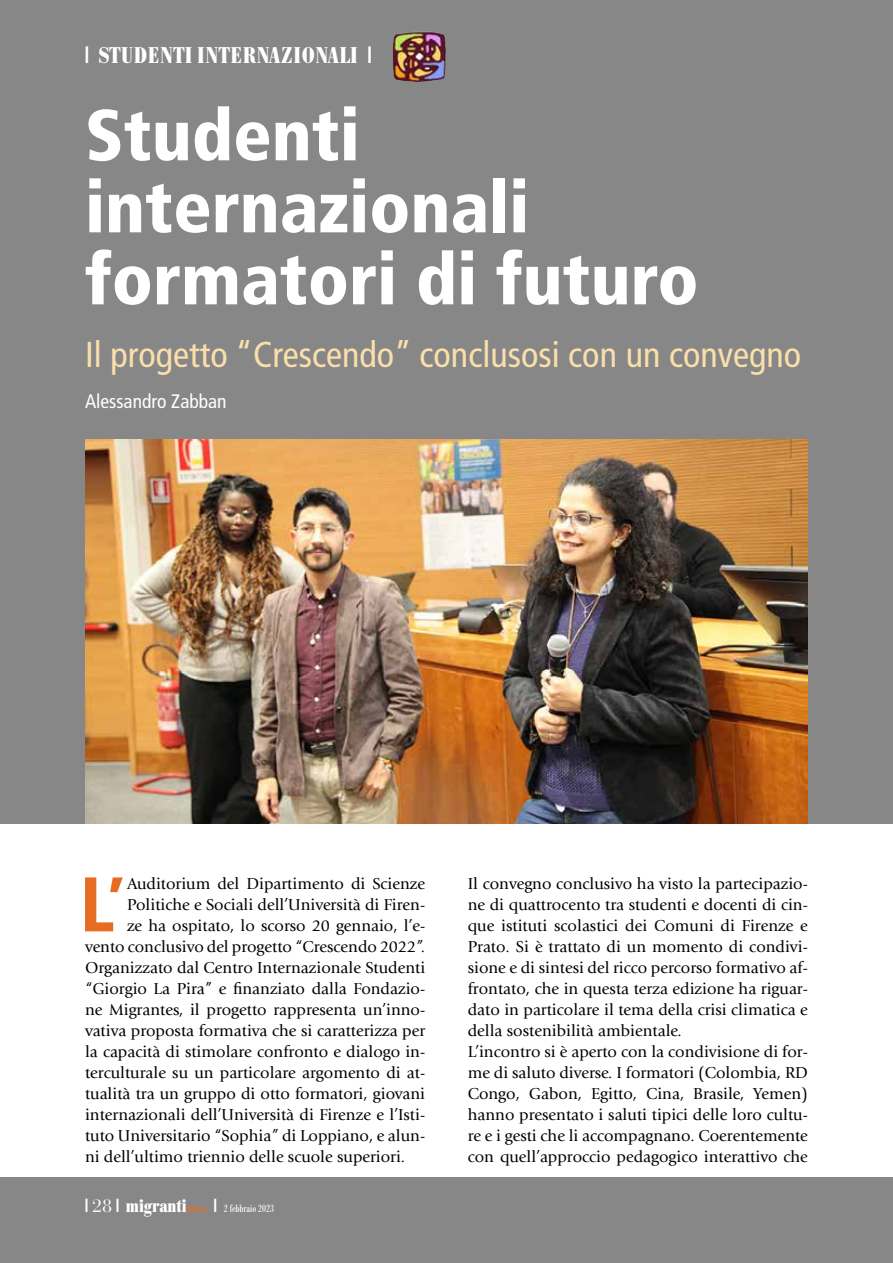
<style>
.page{position:relative;width:893px;height:1263px;background:#fff}
.page>*{position:absolute;margin:0;border:0;box-sizing:border-box;transform-origin:0 0}
.t1{font:700 condensed 74.7px "Univers LT Std";color:#e76d23}
.t2{font:900 condensed 72px/72px "Frutiger";color:#fff}
.t3{font:condensed 36px "Frutiger";color:#fbdfab}
.t4{font:700 condensed 22.5px "Bodoni BE";letter-spacing:.03em;color:#fff}
.t5{font:condensed 19.5px "Frutiger";color:#fff}
.t6{font:700 condensed 18px "Bodoni BE";color:#fff}
.t7{font:16.5px/21px "Giovanni";color:#000}
.t8{font:condensed 10.5px "Bodoni BE";color:#fff}
.t9{font:700 condensed 7.5px "Bodoni BE";letter-spacing:.04em;color:#e76d23}
.s1{font-family:"False Positive BRK";font-weight:400;font-stretch:normal}
.s2{font-family:"Bauer Bodoni Std";font-weight:400;font-stretch:normal}
.s3{font-family:"False Positive BRK";font-stretch:normal;font-size:18px}
</style>
<div class="page">
<div style="left:0;top:0;width:893px;height:823px;background:#878787"></div>
<img style="left:393px;top:32px;width:53px;height:50px">
<div style="left:0;top:1178px;width:893px;height:85px;background:#878787"></div>
<img style="left:85px;top:440px;width:723px;height:383px">
<h3 class="t4" style="left:85px;top:43px;width:288px"><span class="s1">1</span> STUDENTI INTERNAZIONALI <span class="s1">1</span></h3>
<h2 class="t2" style="left:85px;top:99px;width:615px">Studenti internazionali formatori di futuro</h2>
<h3 class="t3" style="left:85px;top:334px;width:717px">Il progetto “Crescendo” conclusosi con un convegno</h3>
<p class="t5" style="left:85px;top:390px;width:143px">Alessandro Zabban</p>
<h1 class="t1" style="left:80px;top:859px;width:46px">L’</h1>
<p class="t7" style="left:127px;top:874px;width:300px">Auditorium del Dipartimento di Scienze</p>
<p class="t7" style="left:127px;top:895px;width:300px">Politiche e Sociali dell’Università di Firen-</p>
<p class="t7" style="left:127px;top:916px;width:300px">ze ha ospitato, lo scorso 20 gennaio, l’e-</p>
<p class="t7" style="left:85px;top:937px;width:342px">vento conclusivo del progetto “Crescendo 2022”.</p>
<p class="t7" style="left:85px;top:958px;width:342px">Organizzato dal Centro Internazionale Studenti</p>
<p class="t7" style="left:85px;top:979px;width:342px">“Giorgio La Pira” e finanziato dalla Fondazio-</p>
<p class="t7" style="left:85px;top:1000px;width:342px">ne Migrantes, il progetto rappresenta un’inno-</p>
<p class="t7" style="left:85px;top:1021px;width:342px">vativa proposta formativa che si caratterizza per</p>
<p class="t7" style="left:85px;top:1042px;width:342px">la capacità di stimolare confronto e dialogo in-</p>
<p class="t7" style="left:85px;top:1063px;width:342px">terculturale su un particolare argomento di at-</p>
<p class="t7" style="left:85px;top:1084px;width:342px">tualità tra un gruppo di otto formatori, giovani</p>
<p class="t7" style="left:85px;top:1105px;width:342px">internazionali dell’Università di Firenze e l’Isti-</p>
<p class="t7" style="left:85px;top:1126px;width:342px">tuto Universitario “Sophia” di Loppiano, e alun-</p>
<p class="t7" style="left:85px;top:1147px;width:322px">ni dell’ultimo triennio delle scuole superiori.</p>
<p class="t6" style="left:85px;top:1196px;width:103px"><span class="s1">1</span> <span class="s2">28</span> <span class="s1">1</span> migranti</p>
<p class="t9" style="left:187px;top:1205px;width:22px">PRESS</p>
<p class="t8" style="left:214px;top:1203px;width:62px"><span class="s3">1</span> 2 febbraio 2023</p>
<p class="t7" style="left:468px;top:874px;width:342px">Il convegno conclusivo ha visto la partecipazio&shy;ne di quattrocento tra studenti e docenti di cin&shy;que istituti scolastici dei Comuni di Firenze e Prato. Si è trattato di un momento di condivi&shy;sione e di sintesi del ricco percorso formativo af&shy;frontato, che in questa terza edizione ha riguar&shy;dato in particolare il tema della crisi climatica e della sostenibilità ambientale.<br>L’incontro si è aperto con la condivisione di for&shy;me di saluto diverse. I formatori (Colombia, RD Congo, Gabon, Egitto, Cina, Brasile, Yemen) hanno presentato i saluti tipici delle loro cultu&shy;re e i gesti che li accompagnano. Coerentemente con quell’approccio pedagogico interattivo che</p>
</div>
